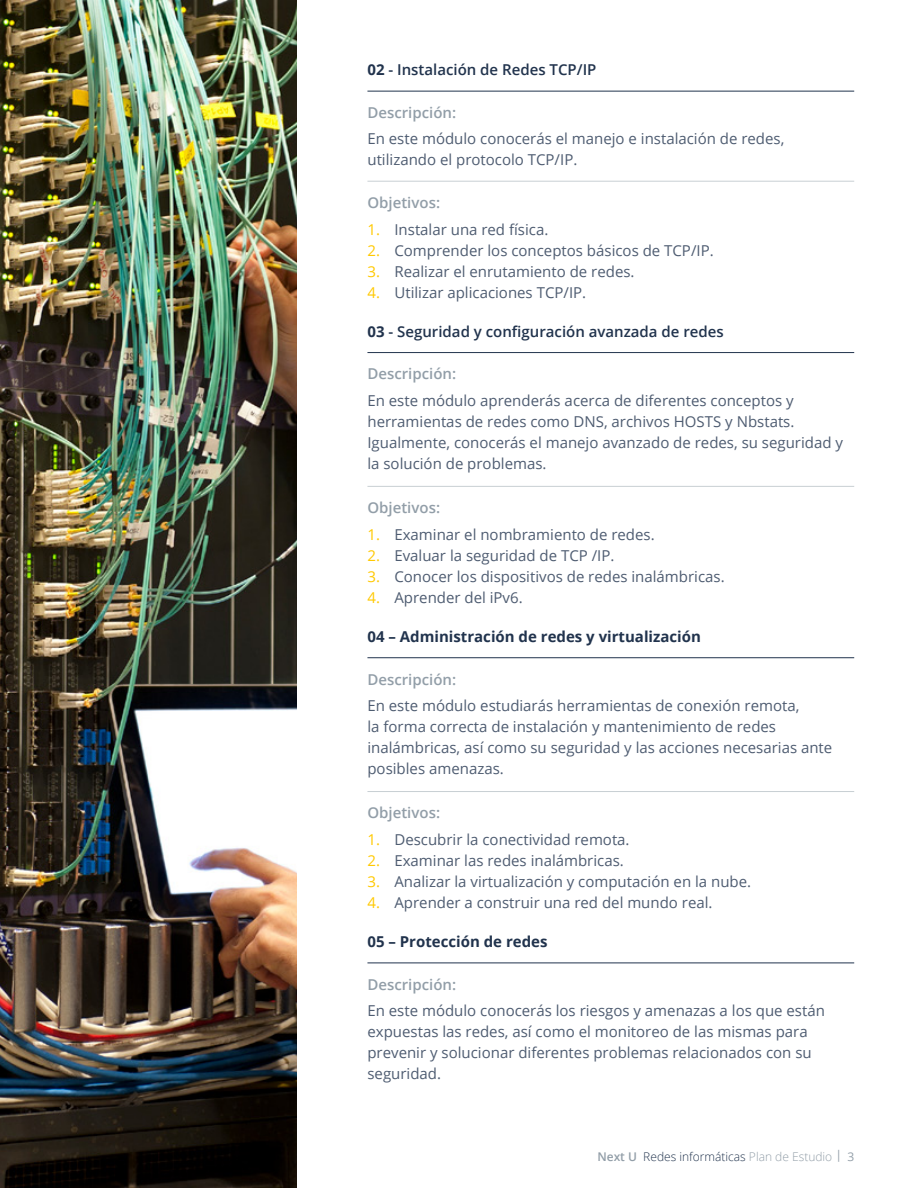
<style>
.page{position:relative;width:918px;height:1188px;background:#fff}
.page>*{position:absolute;margin:0;border:0;box-sizing:border-box;transform-origin:0 0}
.t1{font:15px/21px "Open Sans";color:#4e5c71}
.t2{font:600 15px "Open Sans";color:#929ea8}
.t3{font:600 15px "Open Sans";color:#21334d}
.t4{font:700 15px "Open Sans";color:#21334d}
.t5{font:300 12px "Open Sans";color:#21334d}
.s1{font-weight:700}
.s2{color:#ffc900}
.s3{font-weight:600;color:#929ea8}
.s4{color:#929ea8}
.s5{font-weight:400;color:#929ea8}
</style>
<div class="page">
<hr style="left:367px;top:91px;width:487px;height:1px;background:#21334d">
<hr style="left:367px;top:352px;width:487px;height:1px;background:#21334d">
<hr style="left:367px;top:657px;width:487px;height:1px;background:#21334d">
<hr style="left:367px;top:963px;width:487px;height:1px;background:#21334d">
<hr style="left:367px;top:181px;width:487px;height:1px;background:#c8cfd3">
<hr style="left:367px;top:486px;width:487px;height:1px;background:#c8cfd3">
<hr style="left:367px;top:791px;width:487px;height:1px;background:#c8cfd3">
<img style="left:0;top:0;width:297px;height:1188px">
<p class="t3" style="left:367px;top:60px;width:231px"><span class="s1">02</span> - Instalación de Redes TCP/IP</p>
<p class="t2" style="left:367px;top:102px;width:90px">Descripción:</p>
<p class="t1" style="left:367px;top:128px;width:418px">En este módulo conocerás el manejo e instalación de redes, utilizando el protocolo TCP/IP.</p>
<p class="t2" style="left:367px;top:192px;width:74px">Objetivos:</p>
<p class="t1" style="left:367px;top:218px;width:182px"><span class="s2">1.</span> Instalar una red física.</p>
<p class="t1" style="left:367px;top:239px;width:348px"><span class="s2">2.</span> Comprender los conceptos básicos de TCP/IP.</p>
<p class="t1" style="left:367px;top:260px;width:269px"><span class="s2">3.</span> Realizar el enrutamiento de redes.</p>
<p class="t1" style="left:367px;top:281px;width:220px"><span class="s2">4.</span> Utilizar aplicaciones TCP/IP.</p>
<p class="t3" style="left:367px;top:321px;width:358px"><span class="s1">03</span> - Seguridad y configuración avanzada de redes</p>
<p class="t2" style="left:367px;top:364px;width:90px">Descripción:</p>
<p class="t1" style="left:367px;top:390px;width:477px">En este módulo aprenderás acerca de diferentes conceptos y herramientas de redes como DNS, archivos HOSTS y Nbstats.<br>Igualmente, conocerás el manejo avanzado de redes, su seguridad y la solución de problemas.</p>
<p class="t2" style="left:367px;top:498px;width:74px">Objetivos:</p>
<p class="t1" style="left:367px;top:523px;width:289px"><span class="s2">1.</span> Examinar el nombramiento de redes.</p>
<p class="t1" style="left:367px;top:544px;width:249px"><span class="s2">2.</span> Evaluar la seguridad de TCP /IP.</p>
<p class="t1" style="left:367px;top:565px;width:359px"><span class="s2">3.</span> Conocer los dispositivos de redes inalámbricas.</p>
<p class="t1" style="left:367px;top:586px;width:157px"><span class="s2">4.</span> Aprender del iPv6.</p>
<p class="t4" style="left:367px;top:626px;width:335px">04 – Administración de redes y virtualización</p>
<p class="t2" style="left:367px;top:669px;width:90px">Descripción:</p>
<p class="t1" style="left:367px;top:695px;width:466px">En este módulo estudiarás herramientas de conexión remota,<br>la forma correcta de instalación y mantenimiento de redes inalámbricas, así como su seguridad y las acciones necesarias ante posibles amenazas.</p>
<p class="t2" style="left:367px;top:803px;width:74px">Objetivos:</p>
<p class="t1" style="left:367px;top:829px;width:264px"><span class="s2">1.</span> Descubrir la conectividad remota.</p>
<p class="t1" style="left:367px;top:850px;width:258px"><span class="s2">2.</span> Examinar las redes inalámbricas.</p>
<p class="t1" style="left:367px;top:871px;width:385px"><span class="s2">3.</span> Analizar la virtualización y computación en la nube.</p>
<p class="t1" style="left:367px;top:892px;width:347px"><span class="s2">4.</span> Aprender a construir una red del mundo real.</p>
<p class="t4" style="left:367px;top:931px;width:182px">05 – Protección de redes</p>
<p class="t2" style="left:367px;top:974px;width:90px">Descripción:</p>
<p class="t1" style="left:367px;top:1000px;width:459px">En este módulo conocerás los riesgos y amenazas a los que están expuestas las redes, así como el monitoreo de las mismas para prevenir y solucionar diferentes problemas relacionados con su seguridad.</p>
<p class="t5" style="left:597px;top:1148px;width:258px"><span class="s3">Next U</span> Redes informáticas <span class="s4">Plan de Estudio</span> <span class="s5">| 3</span></p>
</div>
